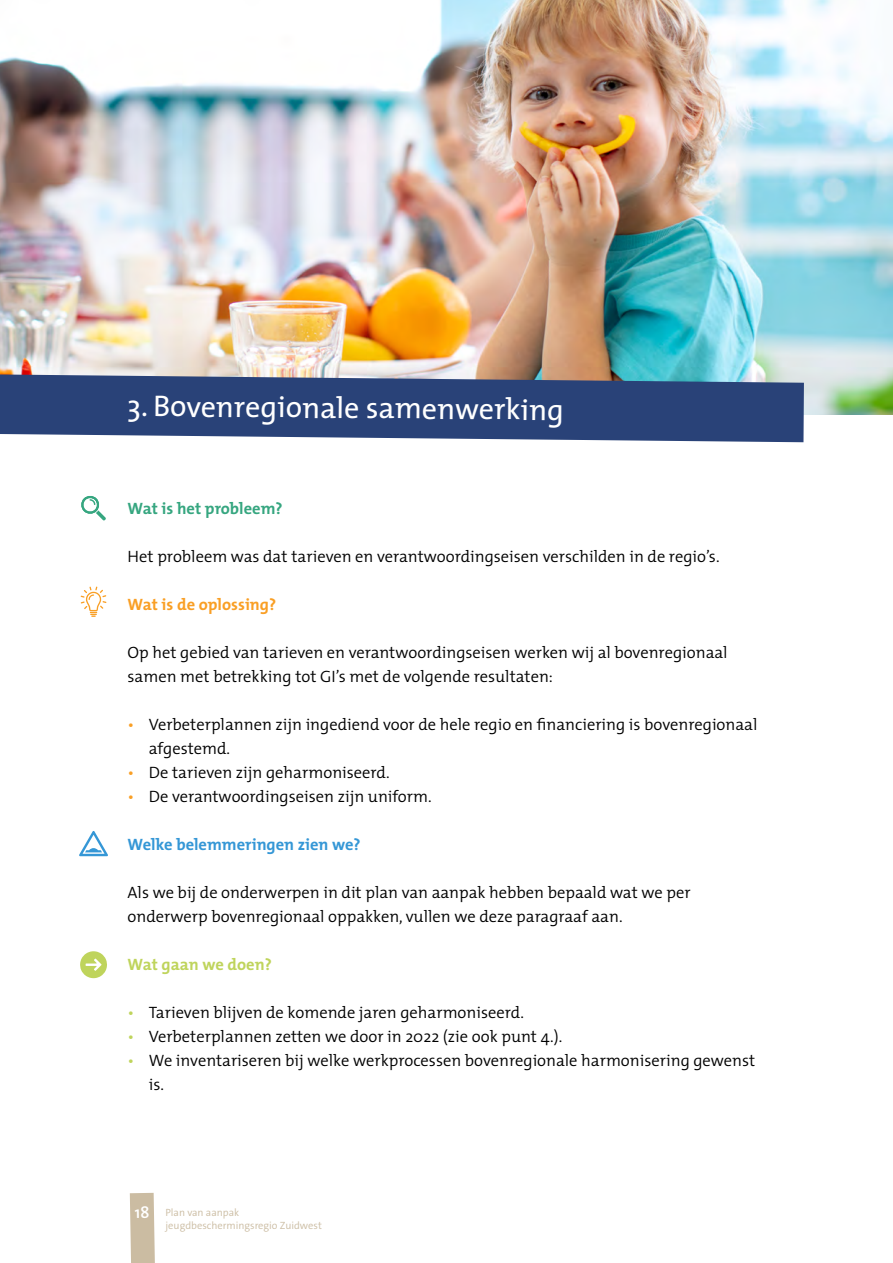
<style>
.page{position:relative;width:893px;height:1263px;background:#fff}
.page>*{position:absolute;margin:0;border:0;box-sizing:border-box;transform-origin:0 0}
.t1{font:30px "The Mix";color:#fff}
.t2{font:300 16.5px/24px "The Mix";color:#000}
.t3{font:700 16.5px "The Mix";color:#3597d6}
.t4{font:700 16.5px "The Mix";color:#36a680}
.t5{font:700 16.5px "The Mix";color:#f99f25}
.t6{font:700 16.5px "The Mix";color:#bfd45c}
.t7{font:300 10.5px/13.5px "The Sans Os F";color:#cbbca2}
.s1{color:#f99f25}
.s2{color:#bfd45c}
</style>
<div class="page">
<img style="left:0;top:0;width:893px;height:415px">
<svg style="left:0;top:374px;width:804px;height:68px;background:#3e5584"></svg>
<svg style="left:81px;top:496px;width:25px;height:25px"></svg>
<svg style="left:81px;top:586px;width:25px;height:31px"></svg>
<svg style="left:79px;top:831px;width:29px;height:25px"></svg>
<svg style="left:80px;top:951px;width:27px;height:27px"></svg>
<svg style="left:130px;top:1193px;width:25px;height:70px;background:#cdbfa6"></svg>
<h1 class="t1" style="left:127px;top:383px;width:438px">3. Bovenregionale samenwerking</h1>
<p class="t4" style="left:128px;top:494px;width:157px">Wat is het probleem?</p>
<p class="t2" style="left:128px;top:544px;width:593px">Het probleem was dat tarieven en verantwoordingseisen verschilden in de regio’s.</p>
<p class="t5" style="left:128px;top:590px;width:150px">Wat is de oplossing?</p>
<p class="t2" style="left:128px;top:640px;width:601px">Op het gebied van tarieven en verantwoordingseisen werken wij al bovenregionaal samen met betrekking tot GI’s met de volgende resultaten:</p>
<p class="t2" style="left:149px;top:712px;width:610px;text-indent:-21px"><span class="s1">•</span> Verbeterplannen zijn ingediend voor de hele regio en financiering is bovenregionaal afgestemd.</p>
<p class="t2" style="left:128px;top:760px;width:264px"><span class="s1">•</span> De tarieven zijn geharmoniseerd.</p>
<p class="t2" style="left:128px;top:784px;width:306px"><span class="s1">•</span> De verantwoordingseisen zijn uniform.</p>
<p class="t3" style="left:128px;top:830px;width:235px">Welke belemmeringen zien we?</p>
<p class="t2" style="left:128px;top:880px;width:565px">Als we bij de onderwerpen in dit plan van aanpak hebben bepaald wat we per onderwerp bovenregionaal oppakken, vullen we deze paragraaf aan.</p>
<p class="t6" style="left:128px;top:950px;width:146px">Wat gaan we doen?</p>
<p class="t2" style="left:128px;top:1000px;width:398px"><span class="s2">•</span> Tarieven blijven de komende jaren geharmoniseerd.</p>
<p class="t2" style="left:128px;top:1024px;width:436px"><span class="s2">•</span> Verbeterplannen zetten we door in 2022 (zie ook punt 4.).</p>
<p class="t2" style="left:149px;top:1048px;width:608px;text-indent:-21px"><span class="s2">•</span> We inventariseren bij welke werkprocessen bovenregionale harmonisering gewenst is.</p>
<p class="t7" style="left:166px;top:1206px;width:158px">Plan van aanpak jeugdbeschermingsregio Zuidwest</p>
</div>
